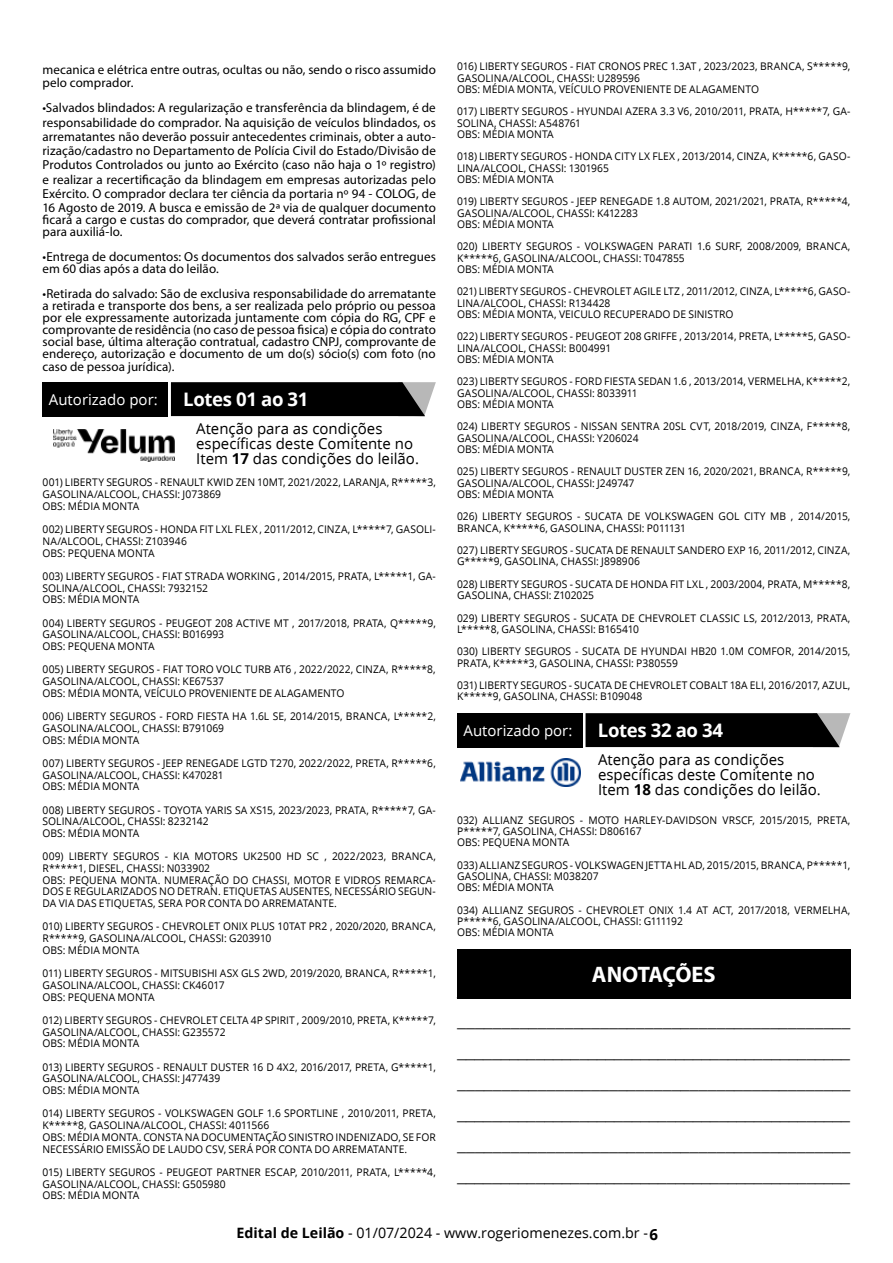
<style>
.page{position:relative;width:893px;height:1263px;background:#fff}
.page>*{position:absolute;margin:0;border:0;box-sizing:border-box;transform-origin:0 0}
.t1{font:700 22.5px "Myriad Pro";letter-spacing:-.015em;color:#fff}
.t2{font:700 18.6px "Open Sans";letter-spacing:-.02em;color:#fff}
.t3{font:18px/30.9px "Minion Pro";color:#000;text-align:justify}
.t4{font:15px/15px "Open Sans";color:#000}
.t5{font:15px "Open Sans";color:#fff}
.t6{font:14.25px "Open Sans";color:#000}
.t7{font:13.05px/14.2px "Myriad Pro";letter-spacing:.005em;color:#000}
.t8{font:10.5px/11.7px "Open Sans";color:#000}
.s1{font-weight:700}
.s2{font-weight:700;font-size:15px}
</style>
<div class="page">
<div style="left:457px;top:949px;width:393px;height:49px;background:#000"></div>
<div style="left:457px;top:713px;width:125px;height:34px;background:#000"></div>
<svg style="left:585px;top:713px;width:265px;height:34px;background:#121212"></svg>
<img style="left:461px;top:758px;width:119px;height:28px">
<div style="left:43px;top:382px;width:125px;height:34px;background:#000"></div>
<svg style="left:171px;top:382px;width:265px;height:34px;background:#121212"></svg>
<img style="left:54px;top:429px;width:120px;height:33px">
<p class="t7" style="left:43px;top:62px;width:395px;line-height:13px">mecanica e elétrica entre outras, ocultas ou não, sendo o risco assumido pelo comprador.</p>
<p class="t7" style="left:43px;top:101px;width:395px;text-align:justify">•Salvados blindados: A regularização e transferência da blindagem, é de responsabilidade do comprador. Na aquisição de veículos blindados, os arrematantes não deverão possuir antecedentes criminais, obter a auto&shy;rização/cadastro no Departamento de Polícia Civil do Estado/Divisão de Produtos Controlados ou junto ao Exército (caso não haja o 1º registro) e realizar a recertificação da blindagem em empresas autorizadas pelo Exército. O comprador declara ter ciência da portaria nº 94 - COLOG, de 16 Agosto de 2019. A busca e emissão de 2ª via de qualquer documento</p>
<p class="t7" style="left:43px;top:214px;width:395px;line-height:12px">ficará a cargo e custas do comprador, que deverá contratar profissional para auxiliá-lo.</p>
<p class="t7" style="left:43px;top:250px;width:395px;line-height:12px">•Entrega de documentos: Os documentos dos salvados serão entregues em 60 dias após a data do leilão.</p>
<p class="t7" style="left:43px;top:287px;width:395px;line-height:12.1px;text-align:justify">•Retirada do salvado: São de exclusiva responsabilidade do arrematante a retirada e transporte dos bens, a ser realizada pelo próprio ou pessoa por ele expressamente autorizada juntamente com cópia do RG, CPF e comprovante de residência (no caso de pessoa fisica) e cópia do contrato social base, última alteração contratual, cadastro CNPJ, comprovante de endereço, autorização e documento de um do(s) sócio(s) com foto (no caso de pessoa jurídica).</p>
<h3 class="t5" style="left:49px;top:390px;width:110px">Autorizado por:</h3>
<h2 class="t2" style="left:183px;top:386px;width:127px">Lotes 01 ao 31</h2>
<h3 class="t4" style="left:196px;top:421px;width:224px">Atenção para as condições específicas deste Comitente no<br>Item <span class="s1">17</span> das condições do leilão.</h3>
<p class="t8" style="left:43px;top:476px;width:395px">001) LIBERTY SEGUROS - RENAULT KWID ZEN 10MT, 2021/2022, LARANJA, R*****3,<br>GASOLINA/ALCOOL, CHASSI: J073869<br>OBS: MÉDIA MONTA</p>
<p class="t8" style="left:43px;top:523px;width:395px">002) LIBERTY SEGUROS - HONDA FIT LXL FLEX , 2011/2012, CINZA, L*****7, GASOLI-<br>NA/ALCOOL, CHASSI: Z103946<br>OBS: PEQUENA MONTA</p>
<p class="t8" style="left:43px;top:570px;width:395px">003) LIBERTY SEGUROS - FIAT STRADA WORKING , 2014/2015, PRATA, L*****1, GA-<br>SOLINA/ALCOOL, CHASSI: 7932152<br>OBS: MÉDIA MONTA</p>
<p class="t8" style="left:43px;top:617px;width:395px">004) LIBERTY SEGUROS - PEUGEOT 208 ACTIVE MT , 2017/2018, PRATA, Q*****9,<br>GASOLINA/ALCOOL, CHASSI: B016993<br>OBS: PEQUENA MONTA</p>
<p class="t8" style="left:43px;top:663px;width:395px">005) LIBERTY SEGUROS - FIAT TORO VOLC TURB AT6 , 2022/2022, CINZA, R*****8,<br>GASOLINA/ALCOOL, CHASSI: KE67537<br>OBS: MÉDIA MONTA, VEÍCULO PROVENIENTE DE ALAGAMENTO</p>
<p class="t8" style="left:43px;top:710px;width:395px">006) LIBERTY SEGUROS - FORD FIESTA HA 1.6L SE, 2014/2015, BRANCA, L*****2,<br>GASOLINA/ALCOOL, CHASSI: B791069<br>OBS: MÉDIA MONTA</p>
<p class="t8" style="left:43px;top:757px;width:395px">007) LIBERTY SEGUROS - JEEP RENEGADE LGTD T270, 2022/2022, PRETA, R*****6,<br>GASOLINA/ALCOOL, CHASSI: K470281<br>OBS: MÉDIA MONTA</p>
<p class="t8" style="left:43px;top:804px;width:395px">008) LIBERTY SEGUROS - TOYOTA YARIS SA XS15, 2023/2023, PRATA, R*****7, GA-<br>SOLINA/ALCOOL, CHASSI: 8232142<br>OBS: MÉDIA MONTA</p>
<p class="t8" style="left:43px;top:850px;width:395px">009) LIBERTY SEGUROS - KIA MOTORS UK2500 HD SC , 2022/2023, BRANCA, R*****1, DIESEL, CHASSI: N033902<br>OBS: PEQUENA MONTA. NUMERAÇÃO DO CHASSI, MOTOR E VIDROS REMARCA-DOS E REGULARIZADOS NO DETRAN. ETIQUETAS AUSENTES, NECESSÁRIO SEGUN-DA VIA DAS ETIQUETAS, SERA POR CONTA DO ARREMATANTE.</p>
<p class="t8" style="left:43px;top:920px;width:395px">010) LIBERTY SEGUROS - CHEVROLET ONIX PLUS 10TAT PR2 , 2020/2020, BRANCA,<br>R*****9, GASOLINA/ALCOOL, CHASSI: G203910<br>OBS: MÉDIA MONTA</p>
<p class="t8" style="left:43px;top:967px;width:395px">011) LIBERTY SEGUROS - MITSUBISHI ASX GLS 2WD, 2019/2020, BRANCA, R*****1,<br>GASOLINA/ALCOOL, CHASSI: CK46017<br>OBS: PEQUENA MONTA</p>
<p class="t8" style="left:43px;top:1014px;width:395px">012) LIBERTY SEGUROS - CHEVROLET CELTA 4P SPIRIT , 2009/2010, PRETA, K*****7,<br>GASOLINA/ALCOOL, CHASSI: G235572<br>OBS: MÉDIA MONTA</p>
<p class="t8" style="left:43px;top:1061px;width:395px">013) LIBERTY SEGUROS - RENAULT DUSTER 16 D 4X2, 2016/2017, PRETA, G*****1,<br>GASOLINA/ALCOOL, CHASSI: J477439<br>OBS: MÉDIA MONTA</p>
<p class="t8" style="left:43px;top:1107px;width:395px">014) LIBERTY SEGUROS - VOLKSWAGEN GOLF 1.6 SPORTLINE , 2010/2011, PRETA, K*****8, GASOLINA/ALCOOL, CHASSI: 4011566<br>OBS: MÉDIA MONTA. CONSTA NA DOCUMENTAÇÃO SINISTRO INDENIZADO, SE FOR NECESSÁRIO EMISSÃO DE LAUDO CSV, SERÁ POR CONTA DO ARREMATANTE.</p>
<p class="t8" style="left:43px;top:1166px;width:395px">015) LIBERTY SEGUROS - PEUGEOT PARTNER ESCAP, 2010/2011, PRATA, L*****4,<br>GASOLINA/ALCOOL, CHASSI: G505980<br>OBS: MÉDIA MONTA</p>
<p class="t8" style="left:457px;top:61px;width:395px;line-height:11.2px">016) LIBERTY SEGUROS - FIAT CRONOS PREC 1.3AT , 2023/2023, BRANCA, S*****9,<br>GASOLINA/ALCOOL, CHASSI: U289596<br>OBS: MÉDIA MONTA, VEÍCULO PROVENIENTE DE ALAGAMENTO</p>
<p class="t8" style="left:457px;top:106px;width:395px;line-height:11.2px">017) LIBERTY SEGUROS - HYUNDAI AZERA 3.3 V6, 2010/2011, PRATA, H*****7, GA-<br>SOLINA, CHASSI: A548761<br>OBS: MÉDIA MONTA</p>
<p class="t8" style="left:457px;top:151px;width:395px;line-height:11.2px">018) LIBERTY SEGUROS - HONDA CITY LX FLEX , 2013/2014, CINZA, K*****6, GASO-<br>LINA/ALCOOL, CHASSI: 1301965<br>OBS: MÉDIA MONTA</p>
<p class="t8" style="left:457px;top:196px;width:395px;line-height:11.2px">019) LIBERTY SEGUROS - JEEP RENEGADE 1.8 AUTOM, 2021/2021, PRATA, R*****4,<br>GASOLINA/ALCOOL, CHASSI: K412283<br>OBS: MÉDIA MONTA</p>
<p class="t8" style="left:457px;top:241px;width:395px;line-height:11.2px">020) LIBERTY SEGUROS - VOLKSWAGEN PARATI 1.6 SURF, 2008/2009, BRANCA,<br>K*****6, GASOLINA/ALCOOL, CHASSI: T047855<br>OBS: MÉDIA MONTA</p>
<p class="t8" style="left:457px;top:286px;width:395px;line-height:11.2px">021) LIBERTY SEGUROS - CHEVROLET AGILE LTZ , 2011/2012, CINZA, L*****6, GASO-<br>LINA/ALCOOL, CHASSI: R134428<br>OBS: MÉDIA MONTA, VEICULO RECUPERADO DE SINISTRO</p>
<p class="t8" style="left:457px;top:331px;width:395px;line-height:11.2px">022) LIBERTY SEGUROS - PEUGEOT 208 GRIFFE , 2013/2014, PRETA, L*****5, GASO-<br>LINA/ALCOOL, CHASSI: B004991<br>OBS: MÉDIA MONTA</p>
<p class="t8" style="left:457px;top:376px;width:395px;line-height:11.2px">023) LIBERTY SEGUROS - FORD FIESTA SEDAN 1.6 , 2013/2014, VERMELHA, K*****2,<br>GASOLINA/ALCOOL, CHASSI: 8033911<br>OBS: MÉDIA MONTA</p>
<p class="t8" style="left:457px;top:421px;width:395px;line-height:11.2px">024) LIBERTY SEGUROS - NISSAN SENTRA 20SL CVT, 2018/2019, CINZA, F*****8,<br>GASOLINA/ALCOOL, CHASSI: Y206024<br>OBS: MÉDIA MONTA</p>
<p class="t8" style="left:457px;top:466px;width:395px;line-height:11.2px">025) LIBERTY SEGUROS - RENAULT DUSTER ZEN 16, 2020/2021, BRANCA, R*****9,<br>GASOLINA/ALCOOL, CHASSI: J249747<br>OBS: MÉDIA MONTA</p>
<p class="t8" style="left:457px;top:511px;width:395px;line-height:11.2px">026) LIBERTY SEGUROS - SUCATA DE VOLKSWAGEN GOL CITY MB , 2014/2015,<br>BRANCA, K*****6, GASOLINA, CHASSI: P011131</p>
<p class="t8" style="left:457px;top:544px;width:395px;line-height:11.2px">027) LIBERTY SEGUROS - SUCATA DE RENAULT SANDERO EXP 16, 2011/2012, CINZA,<br>G*****9, GASOLINA, CHASSI: J898906</p>
<p class="t8" style="left:457px;top:578px;width:395px;line-height:11.2px">028) LIBERTY SEGUROS - SUCATA DE HONDA FIT LXL , 2003/2004, PRATA, M*****8,<br>GASOLINA, CHASSI: Z102025</p>
<p class="t8" style="left:457px;top:612px;width:395px;line-height:11.2px">029) LIBERTY SEGUROS - SUCATA DE CHEVROLET CLASSIC LS, 2012/2013, PRATA,<br>L*****8, GASOLINA, CHASSI: B165410</p>
<p class="t8" style="left:457px;top:645px;width:395px;line-height:11.2px">030) LIBERTY SEGUROS - SUCATA DE HYUNDAI HB20 1.0M COMFOR, 2014/2015,<br>PRATA, K*****3, GASOLINA, CHASSI: P380559</p>
<p class="t8" style="left:457px;top:679px;width:395px;line-height:11.2px">031) LIBERTY SEGUROS - SUCATA DE CHEVROLET COBALT 18A ELI, 2016/2017, AZUL,<br>K*****9, GASOLINA, CHASSI: B109048</p>
<h3 class="t5" style="left:464px;top:720px;width:110px">Autorizado por:</h3>
<h2 class="t2" style="left:598px;top:717px;width:127px">Lotes 32 ao 34</h2>
<h3 class="t4" style="left:598px;top:752px;width:224px">Atenção para as condições específicas deste Comitente no<br>Item <span class="s1">18</span> das condições do leilão.</h3>
<p class="t8" style="left:457px;top:814px;width:395px;line-height:11.2px">032) ALLIANZ SEGUROS - MOTO HARLEY-DAVIDSON VRSCF, 2015/2015, PRETA,<br>P*****7, GASOLINA, CHASSI: D806167<br>OBS: PEQUENA MONTA</p>
<p class="t8" style="left:457px;top:859px;width:395px;line-height:11.2px">033) ALLIANZ SEGUROS - VOLKSWAGEN JETTA HL AD, 2015/2015, BRANCA, P*****1,<br>GASOLINA, CHASSI: M038207<br>OBS: MÉDIA MONTA</p>
<p class="t8" style="left:457px;top:904px;width:395px;line-height:11.2px">034) ALLIANZ SEGUROS - CHEVROLET ONIX 1.4 AT ACT, 2017/2018, VERMELHA,<br>P*****6, GASOLINA/ALCOOL, CHASSI: G111192<br>OBS: MÉDIA MONTA</p>
<h1 class="t1" style="left:592px;top:960px;width:125px">ANOTAÇÕES</h1>
<p class="t3" style="left:457px;top:1006px;width:395px">____________________________________________ _____________________________________________ ____________________________________________ _____________________________________________ ____________________________________________ _____________________________________________</p>
<h3 class="t6" style="left:237px;top:1223px;width:423px"><span class="s1">Edital de Leilão</span> - 01/07/2024 - www.rogeriomenezes.com.br - <span class="s2">6</span></h3>
</div>
